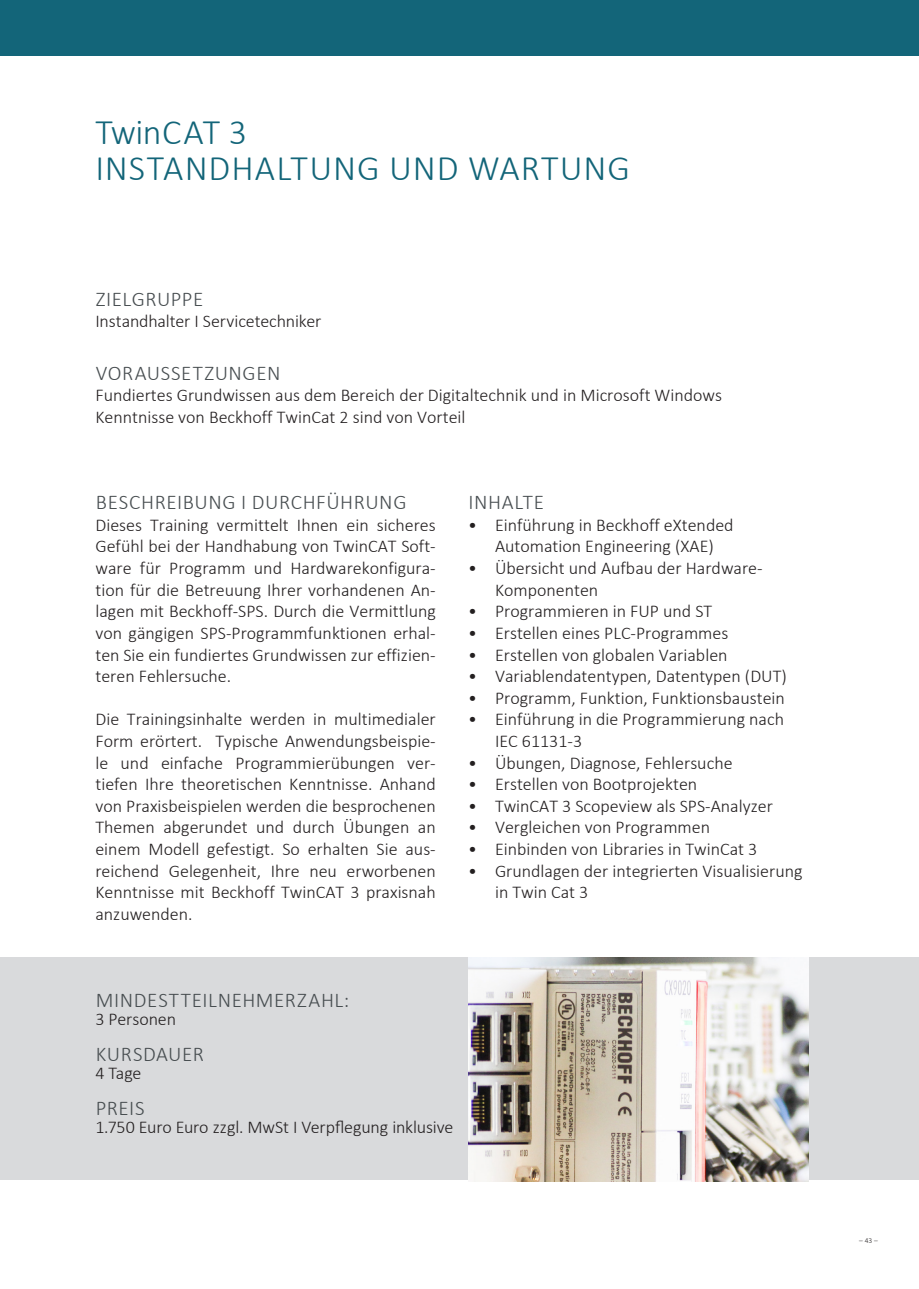
<style>
.page{position:relative;width:919px;height:1289px;background:#fff}
.page>*{position:absolute;margin:0;border:0;box-sizing:border-box;transform-origin:0 0}
.Fließtext{font:300 36px "Calibri";letter-spacing:.025em;color:#136579}
.Fließtext-2{font:300 36px "Calibri";letter-spacing:-.015em;color:#136579}
.Titel{font:300 21px "Calibri";letter-spacing:.025em;color:#474d50}
.Titel-2{font:300 18px/21.6px "Calibri";color:#231f20}
.t1{font:300 7.5px "Calibri";color:#231f20}
</style>
<div class="page">
<div style="left:0;top:957px;width:918px;height:222px;background:#d9dadc"></div>
<div style="left:0;top:0;width:918px;height:55px;background:#136579"></div>
<img style="left:468px;top:957px;width:340px;height:224px">
<p class="Fließtext-2" style="left:95px;top:110px;width:153px">TwinCAT 3</p>
<p class="Fließtext" style="left:95px;top:146px;width:536px">INSTANDHALTUNG UND WARTUNG</p>
<p class="Titel" style="left:96px;top:286px;width:109px">ZIELGRUPPE</p>
<p class="Titel-2" style="left:95px;top:310px;width:227px">Instandhalter I Servicetechniker</p>
<p class="Titel" style="left:96px;top:359px;width:186px">VORAUSSETZUNGEN</p>
<p class="Titel-2" style="left:95px;top:384px;width:628px">Fundiertes Grundwissen aus dem Bereich der Digitaltechnik und in Microsoft Windows</p>
<p class="Titel-2" style="left:95px;top:406px;width:371px">Kenntnisse von Beckhoff TwinCat 2 sind von Vorteil</p>
<p class="Titel" style="left:96px;top:489px;width:312px">BESCHREIBUNG I DURCHFÜHRUNG</p>
<p class="Titel-2" style="left:95px;top:514px;width:342px;text-align:justify">Dieses Training vermittelt Ihnen ein sicheres Gefühl bei der Handhabung von TwinCAT Soft&shy;ware für Programm und Hardwarekonfigura&shy;tion für die Betreuung Ihrer vorhandenen An&shy;lagen mit Beckhoff-SPS. Durch die Vermittlung von gängigen SPS-Programmfunktionen erhal&shy;ten Sie ein fundiertes Grundwissen zur effizien&shy;teren Fehlersuche.</p>
<p class="Titel-2" style="left:95px;top:708px;width:342px;text-align:justify">Die Trainingsinhalte werden in multimedialer Form erörtert. Typische Anwendungsbeispie&shy;le und einfache Programmierübungen ver&shy;tiefen Ihre theoretischen Kenntnisse. Anhand von Praxisbeispielen werden die besprochenen Themen abgerundet und durch Übungen an einem Modell gefestigt. So erhalten Sie aus&shy;reichend Gelegenheit, Ihre neu erworbenen Kenntnisse mit Beckhoff TwinCAT 3 praxisnah anzuwenden.</p>
<p class="Titel" style="left:468px;top:489px;width:77px">INHALTE</p>
<p class="Titel-2" style="left:468px;top:514px;width:267px;text-align:center">• Einführung in Beckhoff eXtended<br>Automation Engineering (XAE)</p>
<p class="Titel-2" style="left:495px;top:557px;width:269px;text-indent:-27px">• Übersicht und Aufbau der Hardware-<br>Komponenten</p>
<p class="Titel-2" style="left:468px;top:600px;width:246px">• Programmieren in FUP und ST</p>
<p class="Titel-2" style="left:468px;top:622px;width:262px">• Erstellen eines PLC-Programmes</p>
<p class="Titel-2" style="left:468px;top:643px;width:261px">• Erstellen von globalen Variablen</p>
<p class="Titel-2" style="left:468px;top:665px;width:320px">• Variablendatentypen, Datentypen (DUT)</p>
<p class="Titel-2" style="left:468px;top:686px;width:318px">• Programm, Funktion, Funktionsbaustein</p>
<p class="Titel-2" style="left:495px;top:708px;width:290px;text-indent:-27px">• Einführung in die Programmierung nach<br>IEC 61131-3</p>
<p class="Titel-2" style="left:468px;top:751px;width:266px">• Übungen, Diagnose, Fehlersuche</p>
<p class="Titel-2" style="left:468px;top:773px;width:231px">• Erstellen von Bootprojekten</p>
<p class="Titel-2" style="left:468px;top:794px;width:306px">• TwinCAT 3 Scopeview als SPS-Analyzer</p>
<p class="Titel-2" style="left:468px;top:816px;width:244px">• Vergleichen von Programmen</p>
<p class="Titel-2" style="left:468px;top:838px;width:291px">• Einbinden von Libraries in TwinCat 3</p>
<p class="Titel-2" style="left:495px;top:859px;width:309px;text-indent:-27px">• Grundlagen der integrierten Visualisierung in Twin Cat 3</p>
<p class="Titel" style="left:96px;top:986px;width:255px">MINDESTTEILNEHMERZAHL:</p>
<p class="Titel-2" style="left:95px;top:1007px;width:82px">3 Personen</p>
<p class="Titel" style="left:96px;top:1040px;width:110px">KURSDAUER</p>
<p class="Titel-2" style="left:95px;top:1061px;width:48px">4 Tage</p>
<p class="Titel" style="left:96px;top:1094px;width:50px">PREIS</p>
<p class="Titel-2" style="left:95px;top:1115px;width:359px">1.750 Euro Euro zzgl. MwSt I Verpflegung inklusive</p>
<p class="t1" style="left:859px;top:1235px;width:20px">– 43 –</p>
</div>
